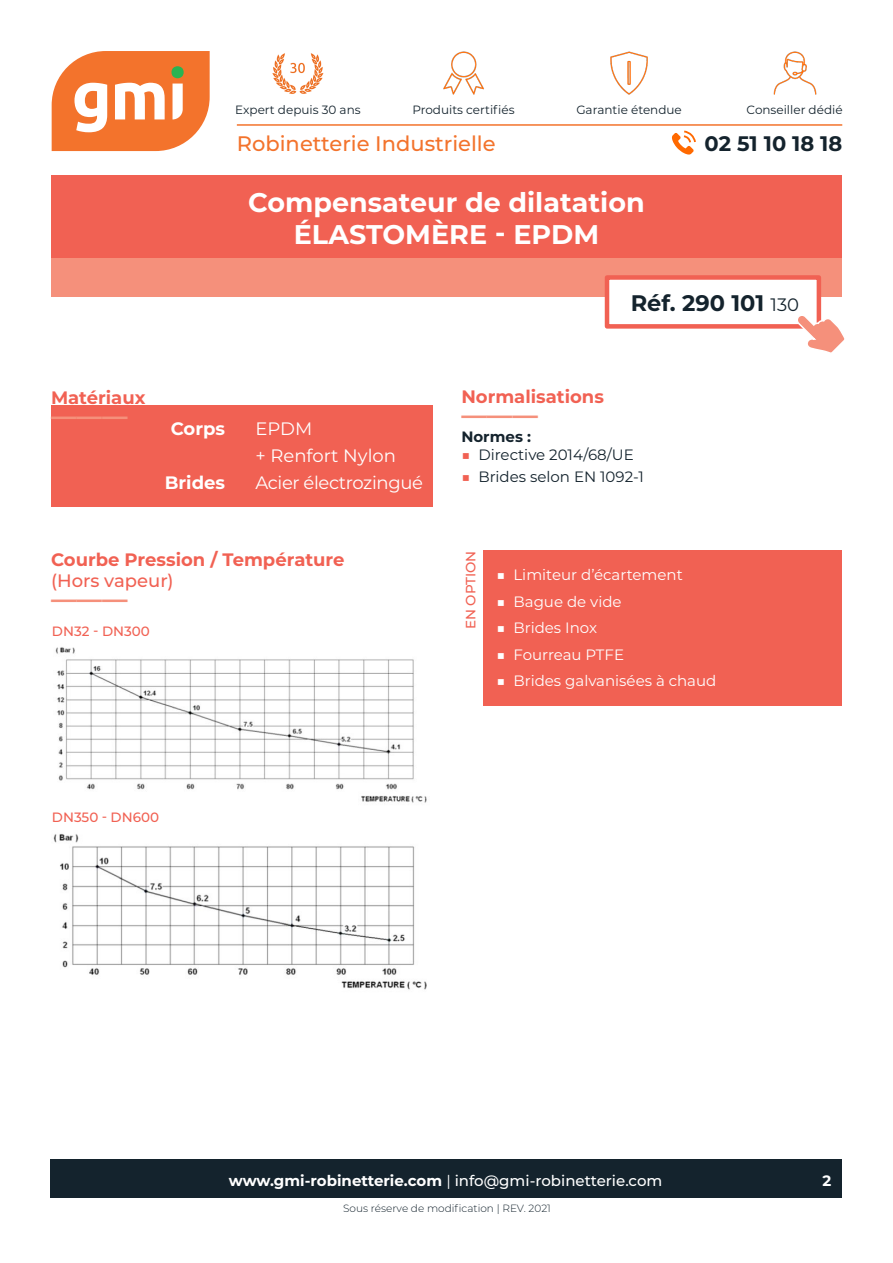
<style>
.page{position:relative;width:893px;height:1263px;background:#fff}
.page>*{position:absolute;margin:0;border:0;box-sizing:border-box;transform-origin:0 0}
.TITRE_Fiche_produit{font:700 27px "Montserrat";color:#fff}
.SOULIGNEMENT_SOUS-TI{font:700 25.5px "Montserrat";color:#f5907b}
.RÉFÉRENCE{font:700 22.5px "Montserrat";color:#14232d}
.t1{font:500 21px "Montserrat";color:#f3732c}
.t2{font:700 21px "Montserrat";color:#14232d}
.SOUS-TITRE{font:700 18px "Montserrat";color:#f16153}
.TEXTE_BLANC_COMME_MA{font:18px "Montserrat";letter-spacing:-.02em;color:#fff}
.TEXTE_BLANC_COMME_MA-2{font:18px/27px "Montserrat";color:#fff}
.SOUS-TITRE-2{font:500 18px "Montserrat";color:#f16153}
.ÉLÉMENTS_MATÉRIAUX{font:700 18px "Montserrat";color:#fff}
.t3{font:15px "Montserrat";color:#fff}
.t4{font:500 15px "Montserrat";color:#fff}
.t5{font:15px "Montserrat";color:#14232d}
.TEXTE{font:700 15px "Montserrat";color:#14232d}
.t6{font:700 15px "Montserrat";color:#fff}
.t7{font:500 13.5px "Montserrat";color:#f16153}
.t8{font:12px "Montserrat";color:#14232d}
.NOTE_BAS_DE_PAGE{font:300 10.5px "Montserrat";color:#14232d}
.s1{font-weight:400;font-size:18px}
.s2{font-weight:500;color:#f16153}
.s3{font-weight:500}
.s4{font-weight:700}
.s5{font-weight:400}
</style>
<div class="page">
<div style="left:52px;top:175px;width:790px;height:83px;background:#f16153"></div>
<div style="left:52px;top:258px;width:790px;height:39px;background:#f5907b"></div>
<div style="left:605px;top:275px;width:216px;height:54px;background:#fff;border:4px solid #f16153"></div>
<div style="left:50px;top:1160px;width:792px;height:38px;background:#14232d"></div>
<svg style="left:52px;top:51px;width:158px;height:100px"></svg>
<hr style="left:237px;top:124px;width:605px;height:2px;background:#f3732c">
<img style="left:443px;top:51px;width:41px;height:44px">
<img style="left:610px;top:51px;width:38px;height:44px">
<img style="left:773px;top:51px;width:44px;height:44px">
<svg style="left:672px;top:131px;width:24px;height:24px"></svg>
<svg style="left:795px;top:313px;width:50px;height:40px"></svg>
<img style="left:272px;top:53px;width:52px;height:41px">
<div style="left:51px;top:405px;width:381px;height:102px;background:#f16153"></div>
<div style="left:484px;top:550px;width:358px;height:156px;background:#f16153"></div>
<img style="left:55px;top:647px;width:372px;height:156px">
<img style="left:53px;top:834px;width:374px;height:156px">
<p class="t8" style="left:235px;top:101px;width:127px">Expert depuis 30 ans</p>
<p class="t8" style="left:412px;top:101px;width:104px">Produits certifiés</p>
<p class="t8" style="left:576px;top:101px;width:107px">Garantie étendue</p>
<p class="t8" style="left:747px;top:101px;width:98px">Conseiller dédié</p>
<h3 class="t1" style="left:237px;top:129px;width:260px">Robinetterie Industrielle</h3>
<p class="TITRE_Fiche_produit" style="left:248px;top:183px;width:398px">Compensateur de dilatation</p>
<p class="TITRE_Fiche_produit" style="left:294px;top:215px;width:307px">ÉLASTOMÈRE - EPDM</p>
<h3 class="t2" style="left:705px;top:129px;width:139px">02 51 10 18 18</h3>
<p class="SOUS-TITRE" style="left:51px;top:385px;width:96px">Matériaux</p>
<p class="SOULIGNEMENT_SOUS-TI" style="left:51px;top:397px;width:78px">――—</p>
<p class="ÉLÉMENTS_MATÉRIAUX" style="left:171px;top:416px;width:56px">Corps</p>
<p class="ÉLÉMENTS_MATÉRIAUX" style="left:165px;top:470px;width:62px">Brides</p>
<p class="TEXTE_BLANC_COMME_MA-2" style="left:255px;top:414px;width:142px">EPDM<br>+ Renfort Nylon</p>
<p class="TEXTE_BLANC_COMME_MA" style="left:255px;top:470px;width:169px">Acier électrozingué</p>
<p class="SOUS-TITRE" style="left:51px;top:547px;width:295px">Courbe Pression / Température</p>
<p class="SOUS-TITRE-2" style="left:51px;top:568px;width:124px">(Hors vapeur)</p>
<p class="SOULIGNEMENT_SOUS-TI" style="left:51px;top:580px;width:78px">――—</p>
<p class="t7" style="left:52px;top:622px;width:99px">DN32 - DN300</p>
<p class="RÉFÉRENCE" style="left:631px;top:287px;width:170px">Réf. 290 101 <span class="s1">130</span></p>
<p class="SOUS-TITRE" style="left:461px;top:383px;width:144px">Normalisations</p>
<p class="SOULIGNEMENT_SOUS-TI" style="left:461px;top:396px;width:78px">――—</p>
<p class="TEXTE" style="left:461px;top:426px;width:71px">Normes :</p>
<p class="t5" style="left:461px;top:444px;width:174px"><span class="s2">■</span> Directive 2014/68/UE</p>
<p class="t5" style="left:461px;top:466px;width:184px"><span class="s2">■</span> Brides selon EN 1092-1</p>
<p class="t7" style="left:461px;top:629px;width:80px;rotate:-90deg">EN OPTION</p>
<p class="t3" style="left:496px;top:564px;width:188px"><span class="s3">■</span> Limiteur d’écartement</p>
<p class="t3" style="left:496px;top:591px;width:127px"><span class="s3">■</span> Bague de vide</p>
<p class="t3" style="left:496px;top:617px;width:102px"><span class="s3">■</span> Brides Inox</p>
<p class="t3" style="left:496px;top:644px;width:129px"><span class="s3">■</span> Fourreau PTFE</p>
<p class="t3" style="left:496px;top:670px;width:221px"><span class="s3">■</span> Brides galvanisées à chaud</p>
<p class="t7" style="left:52px;top:808px;width:109px">DN350 - DN600</p>
<p class="t4" style="left:229px;top:1170px;width:435px"><span class="s4">www.gmi-robinetterie.com</span> <span class="s5">|</span> info@gmi-robinetterie.com</p>
<p class="t6" style="left:822px;top:1170px;width:10px">2</p>
<p class="NOTE_BAS_DE_PAGE" style="left:343px;top:1201px;width:209px">Sous réserve de modification | REV. 2021</p>
</div>
